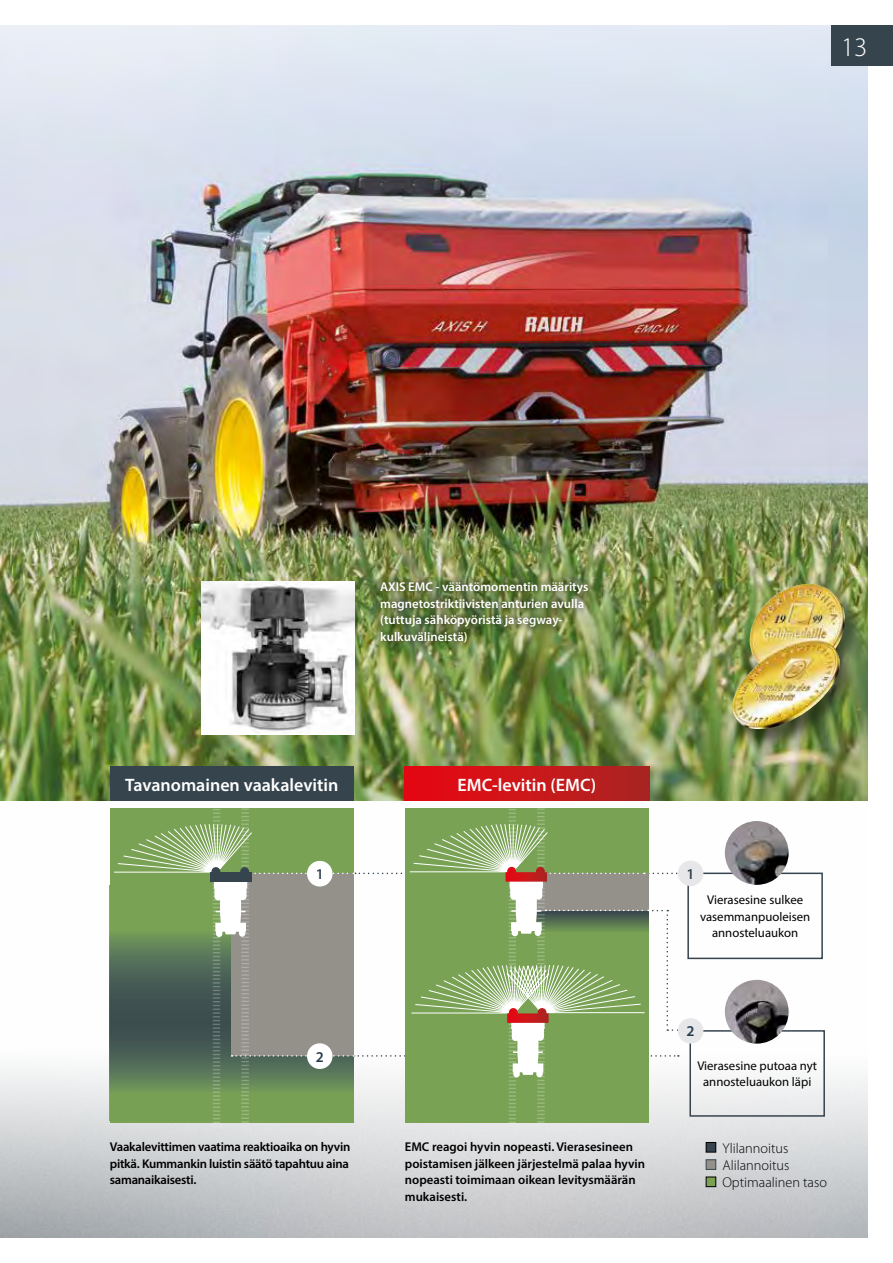
<style>
.page{position:relative;width:893px;height:1263px;background:#fff}
.page>*{position:absolute;margin:0;border:0;box-sizing:border-box;transform-origin:0 0}
.t1{font:300 27px "Myriad Pro";color:#fff}
.t2{font:600 18px "Myriad Pro";color:#fff}
.t3{font:600 15px "Myriad Pro";color:#273c4d}
.t4{font:600 15px "Myriad Pro";color:#36444e}
.t5{font:300 14.25px/17.2px "Myriad Pro";color:#000}
.t6{font:600 12.75px/16.5px "Myriad Pro";color:#000}
.t7{font:600 12.75px/16.5px "Myriad Pro";color:#fff}
.t8{font:12.75px/16.5px "Myriad Pro";color:#000;text-align:center}
</style>
<div class="page">
<img style="left:0;top:26px;width:867px;height:547px">
<img style="left:0;top:573px;width:867px;height:664px">
<div style="left:831px;top:26px;width:62px;height:40px;background:#36444e"></div>
<div style="left:404px;top:767px;width:245px;height:34px;background:linear-gradient(to right,#ea0712,#aa2622)"></div>
<div style="left:110px;top:767px;width:244px;height:34px;background:#36444e"></div>
<div style="left:706px;top:1142px;width:10px;height:10px;background:#36444e"></div>
<div style="left:706px;top:1142px;width:10px;height:10px;border:1px solid #000"></div>
<div style="left:706px;top:1159px;width:10px;height:11px;background:#93918a;border:1px solid #36444e"></div>
<div style="left:706px;top:1177px;width:10px;height:10px;background:#79a255"></div>
<div style="left:706px;top:1176px;width:10px;height:11px;border:1px solid #000"></div>
<div style="left:730px;top:584px;width:133px;height:166px;background:#000;opacity:.5"></div>
<img style="left:732px;top:584px;width:114px;height:145px">
<img style="left:202px;top:582px;width:153px;height:153px">
<img style="left:372px;top:573px;width:225px;height:78px">
<div style="left:687px;top:872px;width:136px;height:87px;border:2px solid #36444e"></div>
<div style="left:689px;top:1030px;width:136px;height:87px;border:2px solid #36444e"></div>
<div style="left:678px;top:1018px;width:25px;height:25px;background:#e7e7e9;border-radius:50%"></div>
<div style="left:678px;top:860px;width:25px;height:26px;background:#e7e7e9;border-radius:50%"></div>
<svg style="left:113px;top:808px;width:570px;height:315px"></svg>
<img style="left:725px;top:821px;width:64px;height:64px;border-radius:32px">
<img style="left:725px;top:980px;width:64px;height:63px;border-radius:32px">
<h1 class="t1" style="left:841px;top:32px;width:28px">113</h1>
<p class="t7" style="left:380px;top:579px;width:210px">AXIS EMC - vääntömomentin määritys magnetostriktiivisten anturien avulla (tuttuja sähköpyöristä ja segway&shy;kulkuvälineistä)</p>
<h2 class="t2" style="left:125px;top:773px;width:215px">Tavanomainen vaakalevitin</h2>
<h2 class="t2" style="left:458px;top:773px;width:140px">EMC-levitin (EMC)</h2>
<p class="t4" style="left:316px;top:865px;width:10px">1</p>
<p class="t3" style="left:316px;top:1047px;width:10px">2</p>
<p class="t6" style="left:110px;top:1138px;width:242px;text-align:justify">Vaakalevittimen vaatima reaktioaika on hyvin pitkä. Kummankin luistin säätö tapahtuu aina samanaikaisesti.</p>
<p class="t6" style="left:405px;top:1138px;width:242px">EMC reagoi hyvin nopeasti. Vierasesineen poistamisen jälkeen järjestelmä palaa hyvin nopeasti toimimaan oikean levitysmäärän mukaisesti.</p>
<p class="t4" style="left:686px;top:864px;width:10px">1</p>
<p class="t8" style="left:700px;top:891px;width:112px">Vierasesine sulkee vasemmanpuoleisen annosteluaukon</p>
<p class="t3" style="left:686px;top:1022px;width:10px">2</p>
<p class="t8" style="left:697px;top:1057px;width:121px">Vierasesine putoaa nyt annosteluaukon läpi</p>
<p class="t5" style="left:722px;top:1139px;width:106px">Ylilannoitus<br>Alilannoitus<br>Optimaalinen taso</p>
</div>
